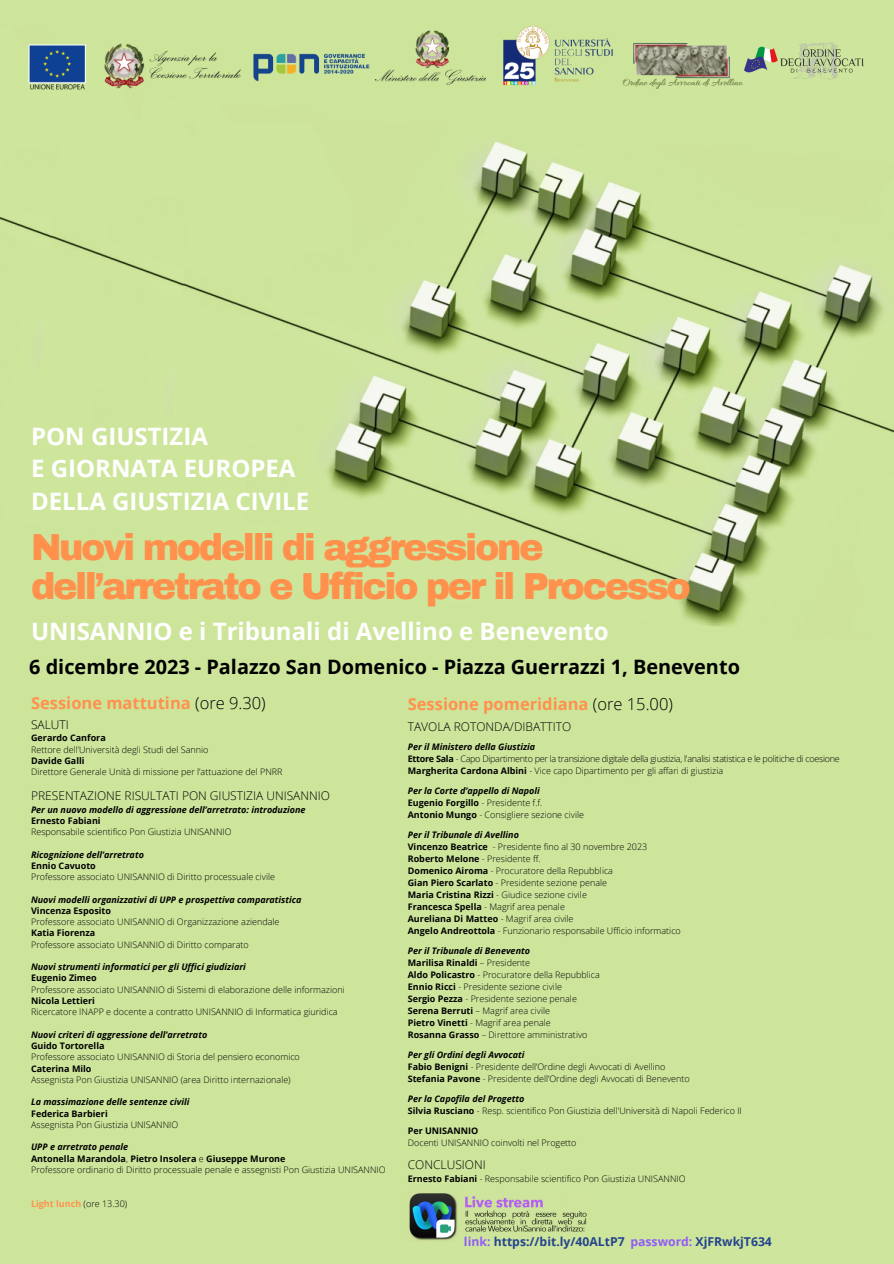
<style>
.page{position:relative;width:894px;height:1264px;background:#fff}
.page>*{position:absolute;margin:0;border:0;box-sizing:border-box;transform-origin:0 0}
.t1{font:900 36.75px/38.5px "Archivo";letter-spacing:-.07em;color:#ff914d}
.t2{font:700 24px "Open Sans";color:#fff}
.t3{font:700 19.8px "Open Sans";color:#000}
.t4{font:700 16.5px "Open Sans";color:#ff914d}
.t5{font:700 12.15px "Open Sans";color:#25448e}
.t6{font:300 12px "Open Sans";color:#000}
.t7{font:10.5px "Allura";color:#4f5c2b}
.t8{font:300 9px "Open Sans";color:#000}
.t9{font:italic 700 9px "Open Sans";color:#000}
.t10{font:700 9px "Open Sans";color:#000}
.t11{font:300 9px "Open Sans";letter-spacing:-.03em;color:#000}
.t12{font:700 9px "Open Sans";color:#ff914d}
.s1{font-weight:300;color:#000}
.s2{font-weight:300}
.s3{font-weight:700}
.s4{color:#915cfa}
</style>
<div class="page">
<div style="left:0;top:0;width:893px;height:1263px;background:#cde59c"></div>
<img style="left:0;top:141px;width:893px;height:486px">
<img style="left:28px;top:26px;width:585px;height:64px">
<img style="left:633px;top:43px;width:97px;height:36px">
<img style="left:744px;top:42px;width:119px;height:38px">
<img style="left:465px;top:1196px;width:122px;height:36px">
<img style="left:409px;top:1193px;width:49px;height:47px">
<p class="t2" style="left:31px;top:419px;width:178px">PON GIUSTIZIA</p>
<p class="t2" style="left:31px;top:451px;width:266px">E GIORNATA EUROPEA</p>
<p class="t2" style="left:31px;top:484px;width:279px">DELLA GIUSTIZIA CIVILE</p>
<p class="t7" style="left:622px;top:77px;width:122px">Ordine degli Avvocati di Avellino</p>
<p class="t1" style="left:31px;top:528px;width:661px">Nuovi modelli di aggressione dell’arretrato e Ufficio per il Processo</p>
<p class="t2" style="left:31px;top:614px;width:579px">UNISANNIO e i Tribunali di Avellino e Benevento</p>
<p class="t3" style="left:29px;top:653px;width:712px">6 dicembre 2023 - Palazzo San Domenico - Piazza Guerrazzi 1, Benevento</p>
<p class="t4" style="left:31px;top:691px;width:236px">Sessione mattutina <span class="s1">(ore 9.30)</span></p>
<p class="t6" style="left:31px;top:716px;width:39px">SALUTI</p>
<p class="t10" style="left:31px;top:731px;width:76px">Gerardo Canfora</p>
<p class="t8" style="left:31px;top:743px;width:179px">Rettore dell’Università degli Studi del Sannio</p>
<p class="t10" style="left:31px;top:754px;width:55px">Davide Galli</p>
<p class="t8" style="left:31px;top:765px;width:253px">Direttore Generale Unità di missione per l’attuazione del PNRR</p>
<p class="t6" style="left:31px;top:787px;width:300px">PRESENTAZIONE RISULTATI PON GIUSTIZIA UNISANNIO</p>
<p class="t9" style="left:31px;top:803px;width:276px">Per un nuovo modello di aggressione dell’arretrato: introduzione</p>
<p class="t10" style="left:31px;top:814px;width:71px">Ernesto Fabiani</p>
<p class="t8" style="left:31px;top:825px;width:202px">Responsabile scientifico Pon Giustizia UNISANNIO</p>
<p class="t9" style="left:31px;top:848px;width:114px">Ricognizione dell’arretrato</p>
<p class="t10" style="left:31px;top:859px;width:66px">Ennio Cavuoto</p>
<p class="t8" style="left:31px;top:870px;width:245px">Professore associato UNISANNIO di Diritto processuale civile</p>
<p class="t9" style="left:31px;top:893px;width:272px">Nuovi modelli organizzativi di UPP e prospettiva comparatistica</p>
<p class="t10" style="left:31px;top:904px;width:81px">Vincenza Esposito</p>
<p class="t8" style="left:31px;top:915px;width:250px">Professore associato UNISANNIO di Organizzazione aziendale</p>
<p class="t10" style="left:31px;top:926px;width:66px">Katia Fiorenza</p>
<p class="t8" style="left:31px;top:938px;width:219px">Professore associato UNISANNIO di Diritto comparato</p>
<p class="t9" style="left:31px;top:960px;width:216px">Nuovi strumenti informatici per gli Uffici giudiziari</p>
<p class="t10" style="left:31px;top:971px;width:67px">Eugenio Zimeo</p>
<p class="t8" style="left:31px;top:983px;width:315px">Professore associato UNISANNIO di Sistemi di elaborazione delle informazioni</p>
<p class="t10" style="left:31px;top:994px;width:65px">Nicola Lettieri</p>
<p class="t8" style="left:31px;top:1005px;width:308px">Ricercatore INAPP e docente a contratto UNISANNIO di Informatica giuridica</p>
<p class="t9" style="left:31px;top:1028px;width:178px">Nuovi criteri di aggressione dell’arretrato</p>
<p class="t10" style="left:31px;top:1039px;width:75px">Guido Tortorella</p>
<p class="t8" style="left:31px;top:1050px;width:270px">Professore associato UNISANNIO di Storia del pensiero economico</p>
<p class="t10" style="left:31px;top:1061px;width:62px">Caterina Milo</p>
<p class="t8" style="left:31px;top:1073px;width:261px">Assegnista Pon Giustizia UNISANNIO (area Diritto internazionale)</p>
<p class="t9" style="left:31px;top:1095px;width:160px">La massimazione delle sentenze civili</p>
<p class="t10" style="left:31px;top:1106px;width:78px">Federica Barbieri</p>
<p class="t8" style="left:31px;top:1118px;width:149px">Assegnista Pon Giustizia UNISANNIO</p>
<p class="t9" style="left:31px;top:1140px;width:99px">UPP e arretrato penale</p>
<p class="t10" style="left:31px;top:1151px;width:256px">Antonella Marandola<span class="s2">,</span> Pietro Insolera <span class="s2">e</span> Giuseppe Murone</p>
<p class="t8" style="left:31px;top:1163px;width:356px">Professore ordinario di Diritto processuale penale e assegnisti Pon Giustizia UNISANNIO</p>
<p class="t12" style="left:31px;top:1196px;width:98px">Light lunch <span class="s1">(ore 13.30)</span></p>
<p class="t4" style="left:407px;top:692px;width:266px">Sessione pomeridiana <span class="s1">(ore 15.00)</span></p>
<p class="t6" style="left:407px;top:717px;width:165px">TAVOLA ROTONDA/DIBATTITO</p>
<p class="t9" style="left:407px;top:740px;width:129px">Per il Ministero della Giustizia</p>
<p class="t11" style="left:407px;top:752px;width:433px"><span class="s3">Ettore Sala</span> - Capo Dipartimento per la transizione digitale della giustizia, l'analisi statistica e le politiche di coesione</p>
<p class="t8" style="left:407px;top:764px;width:317px"><span class="s3">Margherita Cardona Albini</span> - Vice capo Dipartimento per gli affari di giustizia</p>
<p class="t9" style="left:407px;top:784px;width:133px">Per la Corte d’appello di Napoli</p>
<p class="t10" style="left:407px;top:796px;width:136px">Eugenio Forgillo <span class="s2">- Presidente f.f.</span></p>
<p class="t8" style="left:407px;top:808px;width:178px"><span class="s3">Antonio Mungo</span> - Consigliere sezione civile</p>
<p class="t9" style="left:407px;top:828px;width:113px">Per il Tribunale di Avellino</p>
<p class="t8" style="left:407px;top:840px;width:241px"><span class="s3">Vincenzo Beatrice</span> - Presidente fino al 30 novembre 2023</p>
<p class="t8" style="left:407px;top:852px;width:134px"><span class="s3">Roberto Melone</span> - Presidente ff.</p>
<p class="t8" style="left:407px;top:864px;width:207px"><span class="s3">Domenico Airoma</span> - Procuratore della Repubblica</p>
<p class="t8" style="left:407px;top:876px;width:201px"><span class="s3">Gian Piero Scarlato</span> - Presidente sezione penale</p>
<p class="t8" style="left:407px;top:888px;width:181px"><span class="s3">Maria Cristina Rizzi</span> - Giudice sezione civile</p>
<p class="t8" style="left:407px;top:900px;width:159px"><span class="s3">Francesca Spella</span> - Magrif area penale</p>
<p class="t10" style="left:407px;top:912px;width:167px">Aureliana Di Matteo <span class="s2">- Magrif area civile</span></p>
<p class="t8" style="left:407px;top:924px;width:274px"><span class="s3">Angelo Andreottola</span> - Funzionario responsabile Ufficio informatico</p>
<p class="t9" style="left:407px;top:944px;width:124px">Per il Tribunale di Benevento</p>
<p class="t10" style="left:407px;top:956px;width:124px">Marilisa Rinaldi <span class="s2">– Presidente</span></p>
<p class="t8" style="left:407px;top:968px;width:194px"><span class="s3">Aldo Policastro</span> - Procuratore della Repubblica</p>
<p class="t8" style="left:407px;top:980px;width:156px"><span class="s3">Ennio Ricci</span> - Presidente sezione civile</p>
<p class="t8" style="left:407px;top:992px;width:171px"><span class="s3">Sergio Pezza</span> - Presidente sezione penale</p>
<p class="t8" style="left:407px;top:1004px;width:144px"><span class="s3">Serena Berruti</span> – Magrif area civile</p>
<p class="t8" style="left:407px;top:1016px;width:144px"><span class="s3">Pietro Vinetti</span> - Magrif area penale</p>
<p class="t8" style="left:407px;top:1028px;width:181px"><span class="s3">Rosanna Grasso</span> – Direttore amministrativo</p>
<p class="t9" style="left:407px;top:1048px;width:118px">Per gli Ordini degli Avvocati</p>
<p class="t8" style="left:407px;top:1060px;width:259px"><span class="s3">Fabio Benigni</span> - Presidente dell’Ordine degli Avvocati di Avellino</p>
<p class="t8" style="left:407px;top:1072px;width:283px"><span class="s3">Stefania Pavone</span> - Presidente dell’Ordine degli Avvocati di Benevento</p>
<p class="t9" style="left:407px;top:1092px;width:118px">Per la Capofila del Progetto</p>
<p class="t8" style="left:407px;top:1104px;width:335px"><span class="s3">Silvia Rusciano</span> - Resp. scientifico Pon Giustizia dell'Università di Napoli Federico II</p>
<p class="t10" style="left:407px;top:1124px;width:72px">Per UNISANNIO</p>
<p class="t8" style="left:407px;top:1136px;width:170px">Docenti UNISANNIO coinvolti nel Progetto</p>
<p class="t6" style="left:407px;top:1155px;width:79px">CONCLUSIONI</p>
<p class="t8" style="left:407px;top:1172px;width:279px"><span class="s3">Ernesto Fabiani</span> - Responsabile scientifico Pon Giustizia UNISANNIO</p>
<p class="t5" style="left:464px;top:1233px;width:162px"><span class="s4">link:</span> https://bit.ly/40ALtP7</p>
<p class="t5" style="left:630px;top:1233px;width:143px"><span class="s4">password:</span> XjFRwkjT634</p>
</div>
